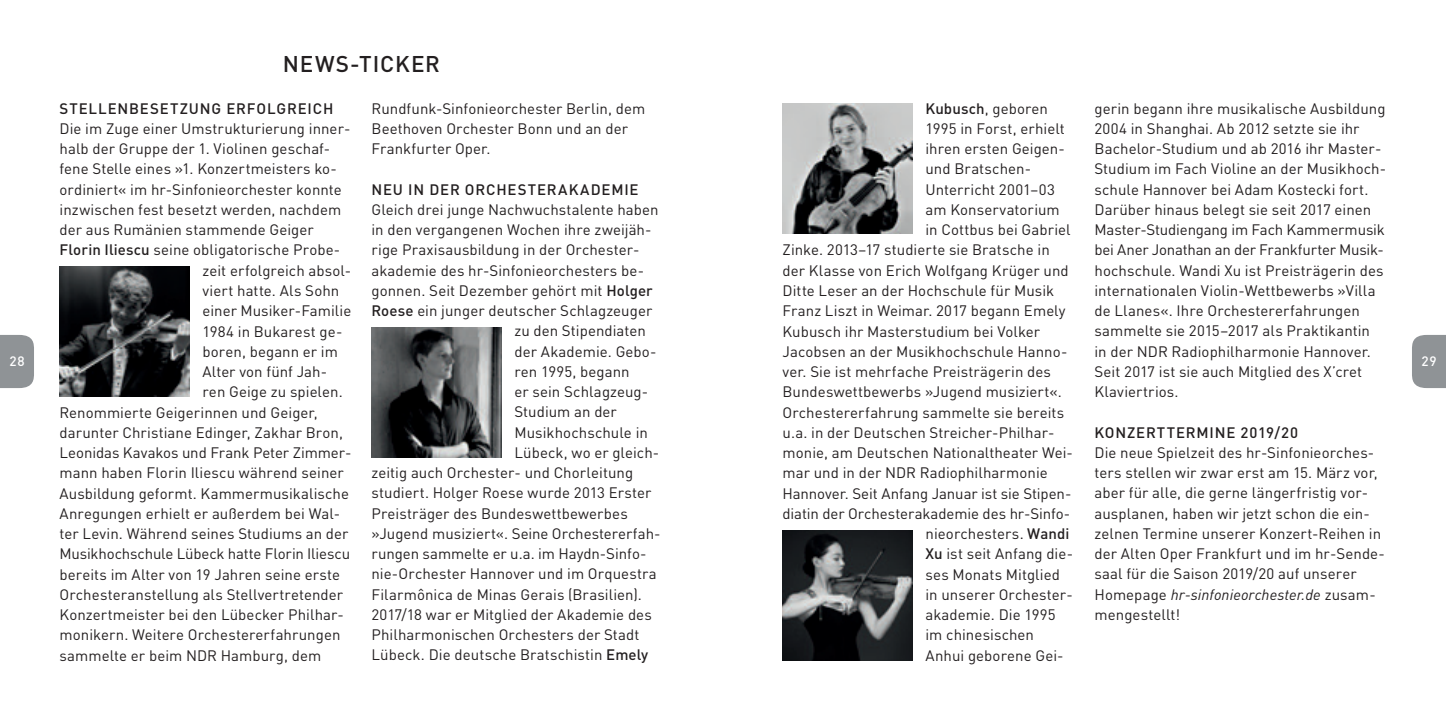
<style>
.page{position:relative;width:1446px;height:723px;background:#fff}
.page>*{position:absolute;margin:0;border:0;box-sizing:border-box;transform-origin:0 0}
.t1{font:500 22.5px "DIN";letter-spacing:.035em;color:#231f20}
.t2{font:15px/20.2px "DIN";letter-spacing:.005em;color:#231f20}
.t3{font:500 15px "DIN";letter-spacing:.055em;color:#231f20}
.t4{font:500 13.5px "DIN";color:#fff}
.s1{font-weight:500}
.s2{font-style:italic}
</style>
<div class="page">
<div style="left:0;top:335px;width:34px;height:53px;background:#8f9396"></div>
<div style="left:1412px;top:335px;width:34px;height:53px;background:#8f9396"></div>
<img style="left:60px;top:266px;width:130px;height:130px">
<img style="left:782px;top:103px;width:131px;height:131px">
<img style="left:782px;top:530px;width:131px;height:130px">
<img style="left:371px;top:327px;width:131px;height:130px">
<h1 class="t1" style="left:283px;top:56px;width:158px">NEWS-TICKER</h1>
<p class="t3" style="left:60px;top:103px;width:275px">STELLENBESETZUNG ERFOLGREICH</p>
<p class="t2" style="left:60px;top:120px;width:292px">Die im Zuge einer Umstrukturierung inner-</p>
<p class="t2" style="left:60px;top:140px;width:272px">halb der Gruppe der 1. Violinen geschaf-</p>
<p class="t2" style="left:60px;top:160px;width:279px">fene Stelle eines »1. Konzertmeisters ko-</p>
<p class="t2" style="left:60px;top:181px;width:284px">ordiniert« im hr-Sinfonieorchester konnte</p>
<p class="t2" style="left:60px;top:201px;width:283px">inzwischen fest besetzt werden, nachdem</p>
<p class="t2" style="left:60px;top:221px;width:256px">der aus Rumänien stammende Geiger</p>
<p class="t2" style="left:60px;top:241px;width:282px"><span class="s1">Florin Iliescu</span> seine obligatorische Probe-</p>
<p class="t2" style="left:202px;top:262px;width:150px">zeit erfolgreich absol-</p>
<p class="t2" style="left:202px;top:282px;width:138px">viert hatte. Als Sohn</p>
<p class="t2" style="left:202px;top:302px;width:150px">einer Musiker-Familie</p>
<p class="t2" style="left:202px;top:322px;width:141px">1984 in Bukarest ge-</p>
<p class="t2" style="left:202px;top:343px;width:137px">boren, begann er im</p>
<p class="t2" style="left:202px;top:363px;width:126px">Alter von fünf Jah-</p>
<p class="t2" style="left:202px;top:383px;width:142px">ren Geige zu spielen.</p>
<p class="t2" style="left:60px;top:403px;width:260px">Renommierte Geigerinnen und Geiger,</p>
<p class="t2" style="left:60px;top:424px;width:285px">darunter Christiane Edinger, Zakhar Bron,</p>
<p class="t2" style="left:60px;top:444px;width:293px">Leonidas Kavakos und Frank Peter Zimmer-</p>
<p class="t2" style="left:60px;top:464px;width:286px">mann haben Florin Iliescu während seiner</p>
<p class="t2" style="left:60px;top:484px;width:291px">Ausbildung geformt. Kammermusikalische</p>
<p class="t2" style="left:60px;top:505px;width:282px">Anregungen erhielt er außerdem bei Wal-</p>
<p class="t2" style="left:60px;top:525px;width:290px">ter Levin. Während seines Studiums an der</p>
<p class="t2" style="left:60px;top:545px;width:292px">Musikhochschule Lübeck hatte Florin Iliescu</p>
<p class="t2" style="left:60px;top:565px;width:282px">bereits im Alter von 19 Jahren seine erste</p>
<p class="t2" style="left:60px;top:586px;width:285px">Orchesteranstellung als Stellvertretender</p>
<p class="t2" style="left:60px;top:606px;width:286px">Konzertmeister bei den Lübecker Philhar-</p>
<p class="t2" style="left:60px;top:626px;width:282px">monikern. Weitere Orchestererfahrungen</p>
<p class="t2" style="left:60px;top:646px;width:263px">sammelte er beim NDR Hamburg, dem</p>
<p class="t2" style="left:371px;top:100px;width:275px">Rundfunk-Sinfonieorchester Berlin, dem<br>Beethoven Orchester Bonn und an der<br>Frankfurter Oper.</p>
<p class="t3" style="left:371px;top:184px;width:269px">NEU IN DER ORCHESTERAKADEMIE</p>
<p class="t2" style="left:371px;top:201px;width:289px">Gleich drei junge Nachwuchstalente haben</p>
<p class="t2" style="left:371px;top:221px;width:282px">in den vergangenen Wochen ihre zweijäh-</p>
<p class="t2" style="left:371px;top:241px;width:270px">rige Praxisausbildung in der Orchester-</p>
<p class="t2" style="left:371px;top:262px;width:274px">akademie des hr-Sinfonieorchesters be-</p>
<p class="t2" style="left:371px;top:282px;width:283px">gonnen. Seit Dezember gehört mit <span class="s1">Holger</span></p>
<p class="t2" style="left:371px;top:302px;width:282px"><span class="s1">Roese</span> ein junger deutscher Schlagzeuger</p>
<p class="t2" style="left:514px;top:322px;width:133px">zu den Stipendiaten</p>
<p class="t2" style="left:514px;top:343px;width:144px">der Akademie. Gebo-</p>
<p class="t2" style="left:514px;top:363px;width:117px">ren 1995, begann</p>
<p class="t2" style="left:514px;top:383px;width:135px">er sein Schlagzeug-</p>
<p class="t2" style="left:514px;top:403px;width:104px">Studium an der</p>
<p class="t2" style="left:514px;top:424px;width:135px">Musikhochschule in</p>
<p class="t2" style="left:514px;top:444px;width:146px">Lübeck, wo er gleich-</p>
<p class="t2" style="left:371px;top:464px;width:263px">zeitig auch Orchester- und Chorleitung</p>
<p class="t2" style="left:371px;top:484px;width:281px">studiert. Holger Roese wurde 2013 Erster</p>
<p class="t2" style="left:371px;top:505px;width:258px">Preisträger des Bundeswettbewerbes</p>
<p class="t2" style="left:371px;top:525px;width:290px">»Jugend musiziert«. Seine Orchestererfah-</p>
<p class="t2" style="left:371px;top:545px;width:277px">rungen sammelte er u.a. im Haydn-Sinfo-</p>
<p class="t2" style="left:371px;top:565px;width:287px">nie-Orchester Hannover und im Orquestra</p>
<p class="t2" style="left:371px;top:586px;width:272px">Filarmônica de Minas Gerais (Brasilien).</p>
<p class="t2" style="left:371px;top:606px;width:282px">2017/18 war er Mitglied der Akademie des</p>
<p class="t2" style="left:371px;top:626px;width:269px">Philharmonischen Orchesters der Stadt</p>
<p class="t2" style="left:371px;top:646px;width:278px">Lübeck. Die deutsche Bratschistin <span class="s1">Emely</span></p>
<p class="t2" style="left:1094px;top:100px;width:293px">gerin begann ihre musikalische Ausbildung 2004 in Shanghai. Ab 2012 setzte sie ihr Bachelor-Studium und ab 2016 ihr Master-Studium im Fach Violine an der Musikhoch&shy;schule Hannover bei Adam Kostecki fort.<br>Darüber hinaus belegt sie seit 2017 einen Master-Studiengang im Fach Kammermusik bei Aner Jonathan an der Frankfurter Musik&shy;hochschule. Wandi Xu ist Preisträgerin des internationalen Violin-Wettbewerbs »Villa de Llanes«. Ihre Orchestererfahrungen sammelte sie 2015–2017 als Praktikantin<br>in der NDR Radiophilharmonie Hannover.<br>Seit 2017 ist sie auch Mitglied des X’cret Klaviertrios.</p>
<p class="t3" style="left:1094px;top:427px;width:205px">KONZERTTERMINE 2019/20</p>
<p class="t2" style="left:1094px;top:444px;width:292px">Die neue Spielzeit des hr-Sinfonieorches&shy;ters stellen wir zwar erst am 15. März vor, aber für alle, die gerne längerfristig vor&shy;ausplanen, haben wir jetzt schon die ein&shy;zelnen Termine unserer Konzert-Reihen in der Alten Oper Frankfurt und im hr-Sende&shy;saal für die Saison 2019/20 auf unserer Homepage <span class="s2">hr-sinfonieorchester.de</span> zusam&shy;mengestellt!</p>
<p class="t2" style="left:925px;top:100px;width:124px"><span class="s1">Kubusch</span>, geboren</p>
<p class="t2" style="left:925px;top:120px;width:141px">1995 in Forst, erhielt</p>
<p class="t2" style="left:925px;top:140px;width:141px">ihren ersten Geigen-</p>
<p class="t2" style="left:925px;top:160px;width:107px">und Bratschen-</p>
<p class="t2" style="left:925px;top:181px;width:131px">Unterricht 2001–03</p>
<p class="t2" style="left:925px;top:201px;width:136px">am Konservatorium</p>
<p class="t2" style="left:925px;top:221px;width:147px">in Cottbus bei Gabriel</p>
<p class="t2" style="left:782px;top:241px;width:269px">Zinke. 2013–17 studierte sie Bratsche in</p>
<p class="t2" style="left:782px;top:262px;width:288px">der Klasse von Erich Wolfgang Krüger und</p>
<p class="t2" style="left:782px;top:282px;width:273px">Ditte Leser an der Hochschule für Musik</p>
<p class="t2" style="left:782px;top:302px;width:284px">Franz Liszt in Weimar. 2017 begann Emely</p>
<p class="t2" style="left:782px;top:322px;width:259px">Kubusch ihr Masterstudium bei Volker</p>
<p class="t2" style="left:782px;top:343px;width:286px">Jacobsen an der Musikhochschule Hanno-</p>
<p class="t2" style="left:782px;top:363px;width:270px">ver. Sie ist mehrfache Preisträgerin des</p>
<p class="t2" style="left:782px;top:383px;width:281px">Bundeswettbewerbs »Jugend musiziert«.</p>
<p class="t2" style="left:782px;top:403px;width:283px">Orchestererfahrung sammelte sie bereits</p>
<p class="t2" style="left:782px;top:424px;width:273px">u.a. in der Deutschen Streicher-Philhar-</p>
<p class="t2" style="left:782px;top:444px;width:292px">monie, am Deutschen Nationaltheater Wei-</p>
<p class="t2" style="left:782px;top:464px;width:267px">mar und in der NDR Radiophilharmonie</p>
<p class="t2" style="left:782px;top:484px;width:290px">Hannover. Seit Anfang Januar ist sie Stipen-</p>
<p class="t2" style="left:782px;top:505px;width:289px">diatin der Orchesterakademie des hr-Sinfo-</p>
<p class="t2" style="left:925px;top:525px;width:145px">nieorchesters. <span class="s1">Wandi</span></p>
<p class="t2" style="left:925px;top:545px;width:149px"><span class="s1">Xu</span> ist seit Anfang die-</p>
<p class="t2" style="left:925px;top:565px;width:136px">ses Monats Mitglied</p>
<p class="t2" style="left:925px;top:586px;width:149px">in unserer Orchester-</p>
<p class="t2" style="left:925px;top:606px;width:132px">akademie. Die 1995</p>
<p class="t2" style="left:925px;top:626px;width:110px">im chinesischen</p>
<p class="t2" style="left:925px;top:646px;width:140px">Anhui geborene Gei-</p>
<p class="t4" style="left:9px;top:356px;width:17px">28</p>
<p class="t4" style="left:1421px;top:356px;width:17px">29</p>
</div>
